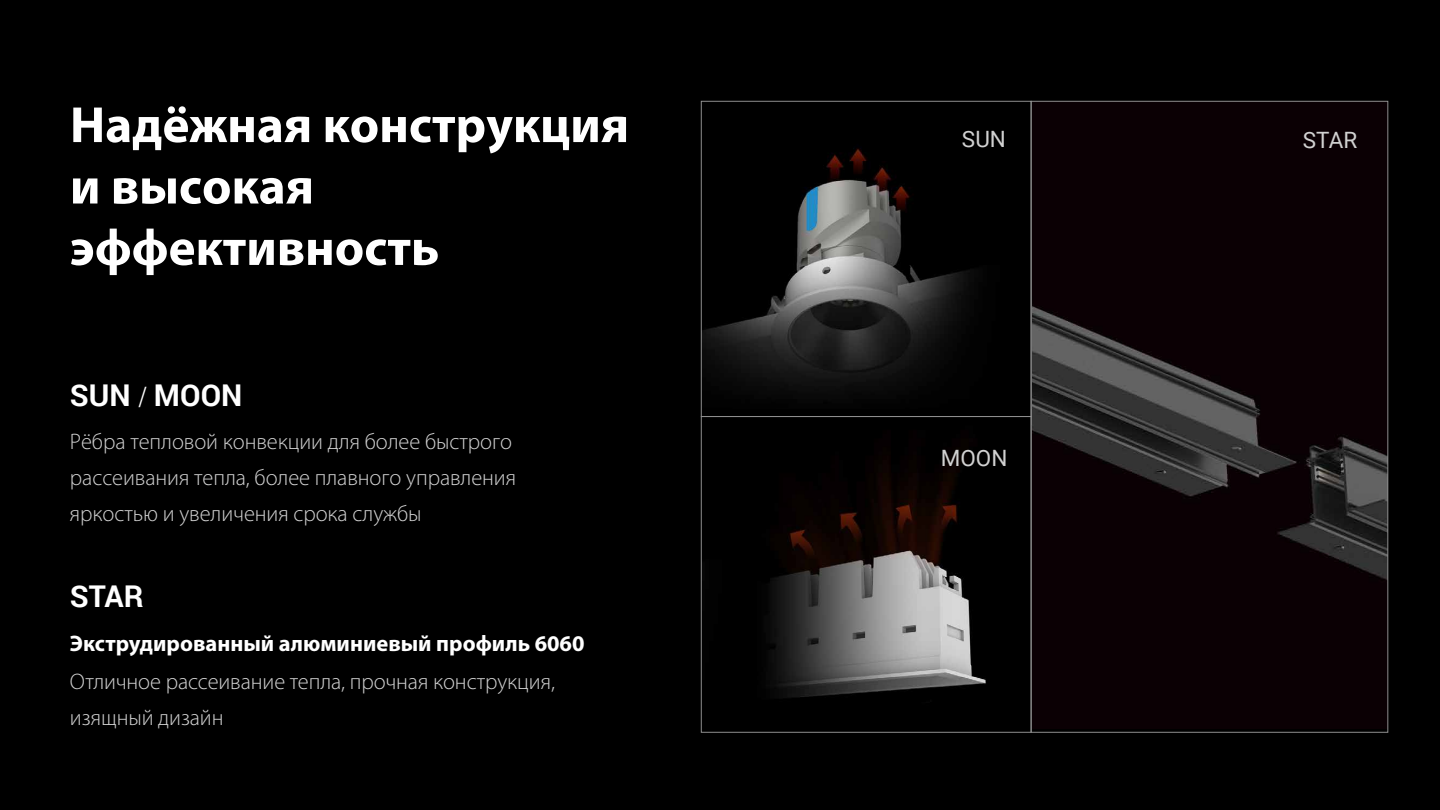
<style>
.page{position:relative;width:1440px;height:810px;background:#000}
.page>*{position:absolute;margin:0;border:0;box-sizing:border-box;transform-origin:0 0}
.t1{font:700 51.22px/61.4px "Myriad Pro";color:#fff}
.t2{font:700 30px "Roboto";color:#fff}
.t3{font:300 22.5px/36px "Myriad Pro";letter-spacing:-.005em;color:#d1d1d1}
.t4{font:700 22.5px "Myriad Pro";color:#fff}
.t5{font:22.5px "Roboto";color:#d1d1d1}
.s1{font-family:"Adobe Song Std";font-weight:300}
</style>
<div class="page">
<img style="left:1033px;top:103px;width:353px;height:626px">
<img style="left:769px;top:456px;width:217px;height:242px">
<img style="left:703px;top:148px;width:271px;height:246px">
<div style="left:701px;top:416px;width:331px;height:317px;border:1px solid #8e8e8e"></div>
<h1 class="t1" style="left:70px;top:92px;width:561px">Надёжная конструкция и высокая эффективность</h1>
<h2 class="t2" style="left:70px;top:378px;width:174px">SUN <span class="s1">/</span> MOON</h2>
<p class="t3" style="left:70px;top:423px;width:448px">Рёбра тепловой конвекции для более быстрого рассеивания тепла, более плавного управления яркостью и увеличения срока службы</p>
<h2 class="t2" style="left:70px;top:579px;width:75px">STAR</h2>
<p class="t4" style="left:70px;top:629px;width:516px">Экструдированный алюминиевый профиль 6060</p>
<p class="t3" style="left:70px;top:663px;width:487px">Отличное рассеивание тепла, прочная конструкция, изящный дизайн</p>
<p class="t5" style="left:962px;top:123px;width:45px">SUN</p>
<p class="t5" style="left:1303px;top:124px;width:56px">STAR</p>
<p class="t5" style="left:941px;top:442px;width:68px">MOON</p>
</div>
